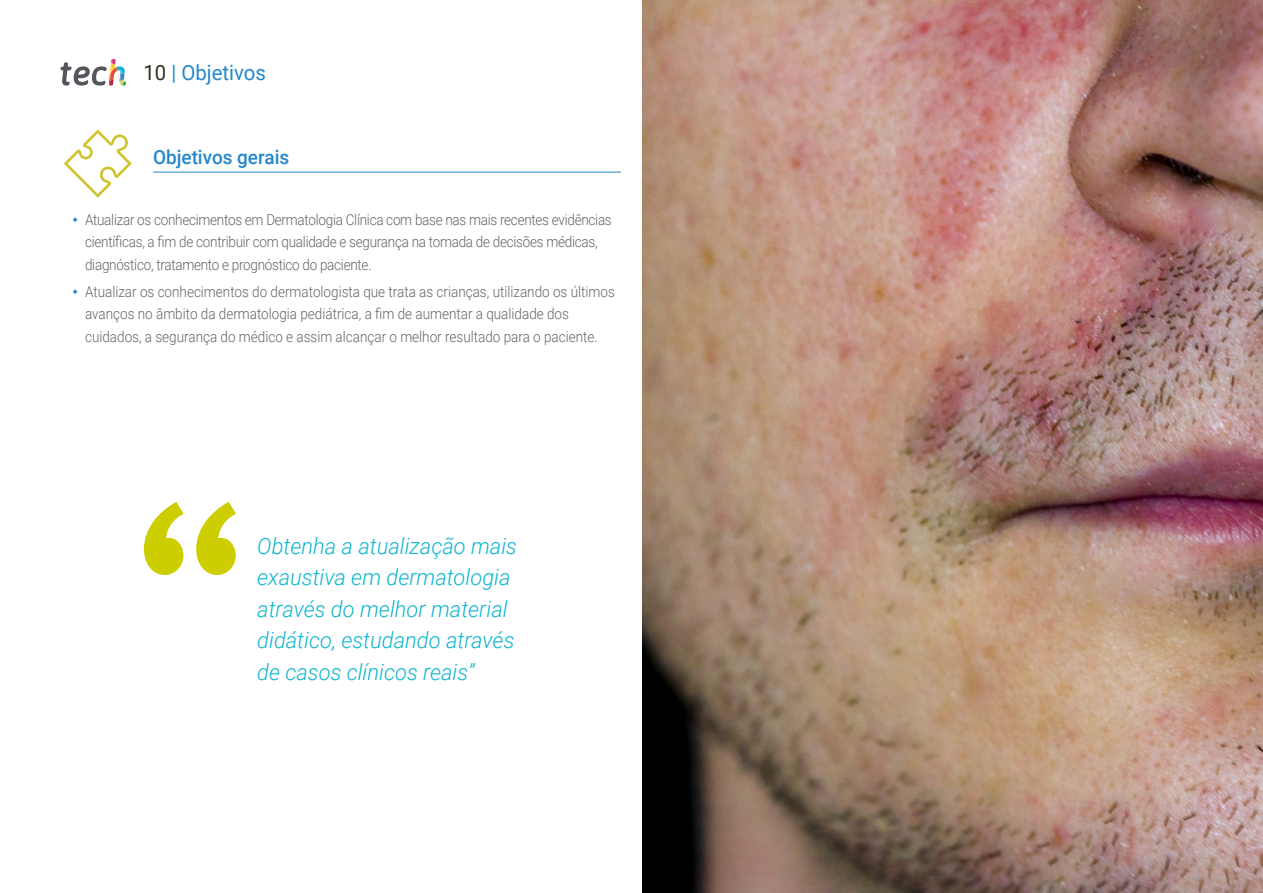
<style>
.page{position:relative;width:1263px;height:893px;background:#fff}
.page>*{position:absolute;margin:0;border:0;box-sizing:border-box;transform-origin:0 0}
.t1{font:italic 300 22.5px/31.5px "Roboto";color:#0fb6cf}
.t2{font:21px "Roboto";color:#2488c9}
.t3{font:500 19.5px "Roboto";color:#2488c9}
.t4{font:300 15px/22.5px "Roboto";letter-spacing:-.01em;color:#61646a;scale:.9 1}
.s1{color:#312e20}
</style>
<div class="page">
<svg style="left:61px;top:59px;width:65px;height:27px"></svg>
<hr style="left:153px;top:172px;width:468px;height:1px;background:#2488c9">
<svg style="left:64px;top:129px;width:68px;height:69px"></svg>
<img style="left:642px;top:0;width:621px;height:893px">
<svg style="left:144px;top:502px;width:92px;height:73px"></svg>
<h2 class="t2" style="left:144px;top:57px;width:124px"><span class="s1">10</span> | Objetivos</h2>
<h3 class="t3" style="left:153px;top:143px;width:138px">Objetivos gerais</h3>
<p class="t4" style="left:85px;top:208px;width:587px">Atualizar os conhecimentos em Dermatologia Clínica com base nas mais recentes evidências científicas, a fim de contribuir com qualidade e segurança na tomada de decisões médicas, diagnóstico, tratamento e prognóstico do paciente.</p>
<p class="t4" style="left:85px;top:280px;width:590px">Atualizar os conhecimentos do dermatologista que trata as crianças, utilizando os últimos avanços no âmbito da dermatologia pediátrica, a fim de aumentar a qualidade dos cuidados, a segurança do médico e assim alcançar o melhor resultado para o paciente.</p>
<h1 class="t1" style="left:257px;top:529px;width:261px">Obtenha a atualização mais exaustiva em dermatologia através do melhor material didático, estudando através de casos clínicos reais”</h1>
</div>
